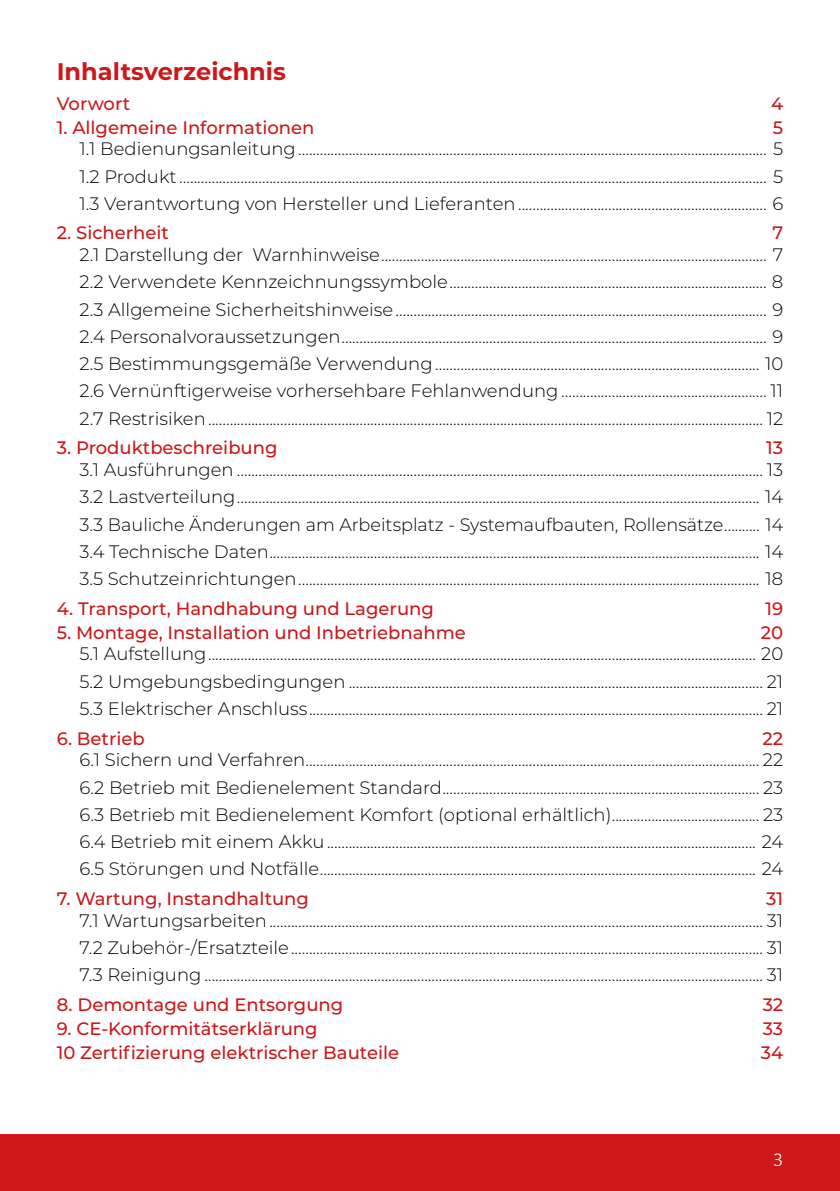
<style>
.page{position:relative;width:840px;height:1191px;background:#fff}
.page>*{position:absolute;margin:0;border:0;box-sizing:border-box;transform-origin:0 0}
.t1{font:700 24px "Montserrat";color:#cd1719}
.t2{font:300 20px "Calibri";color:#fff}
.t3{font:300 18px/27.2px "Montserrat";color:#000;text-align:justify}
.t4{font:500 18px "Montserrat";color:#cd1719}
</style>
<div class="page">
<div style="left:0;top:1134px;width:839px;height:57px;background:#cd1719"></div>
<h1 class="t1" style="left:57px;top:54px;width:230px">Inhaltsverzeichnis</h1>
<p class="t4" style="left:57px;top:91px;width:75px">Vorwort</p>
<p class="t4" style="left:770px;top:91px;width:14px">4</p>
<p class="t4" style="left:57px;top:115px;width:259px">1. Allgemeine Informationen</p>
<p class="t4" style="left:772px;top:115px;width:12px">5</p>
<p class="t3" style="left:79px;top:135px;width:704px">1.1 Bedienungsanleitung.................................................................................................................................. 5<br>1.2 Produkt................................................................................................................................................................... 5<br>1.3 Verantwortung von Hersteller und Lieferanten..................................................................... 6</p>
<p class="t4" style="left:57px;top:220px;width:114px">2. Sicherheit</p>
<p class="t4" style="left:772px;top:220px;width:12px">7</p>
<p class="t3" style="left:79px;top:240px;width:704px">2.1 Darstellung der Warnhinweise........................................................................................................... 7<br>2.2 Verwendete Kennzeichnungssymbole........................................................................................ 8<br>2.3 Allgemeine Sicherheitshinweise....................................................................................................... 9<br>2.4 Personalvoraussetzungen...................................................................................................................... 9<br>2.5 Bestimmungsgemäße Verwendung.......................................................................................... 10<br>2.6 Vernünftigerweise vorhersehbare Fehlanwendung......................................................... 11<br>2.7 Restrisiken.......................................................................................................................................................... 12</p>
<p class="t4" style="left:57px;top:435px;width:222px">3. Produktbeschreibung</p>
<p class="t4" style="left:765px;top:435px;width:18px">13</p>
<p class="t3" style="left:79px;top:455px;width:704px">3.1 Ausführungen .................................................................................................................................................. 13<br>3.2 Lastverteilung................................................................................................................................................. 14<br>3.3 Bauliche Änderungen am Arbeitsplatz - Systemaufbauten, Rollensätze.......... 14<br>3.4 Technische Daten........................................................................................................................................ 14<br>3.5 Schutzeinrichtungen................................................................................................................................ 18</p>
<p class="t4" style="left:57px;top:596px;width:378px">4. Transport, Handhabung und Lagerung</p>
<p class="t4" style="left:765px;top:596px;width:19px">19</p>
<p class="t4" style="left:57px;top:620px;width:410px">5. Montage, Installation und Inbetriebnahme</p>
<p class="t4" style="left:760px;top:620px;width:24px">20</p>
<p class="t3" style="left:79px;top:640px;width:704px">5.1 Aufstellung........................................................................................................................................................ 20<br>5.2 Umgebungsbedingungen ................................................................................................................... 21<br>5.3 Elektrischer Anschluss.............................................................................................................................. 21</p>
<p class="t4" style="left:57px;top:725px;width:89px">6. Betrieb</p>
<p class="t4" style="left:762px;top:725px;width:22px">22</p>
<p class="t3" style="left:79px;top:745px;width:704px">6.1 Sichern und Verfahren.............................................................................................................................. 22<br>6.2 Betrieb mit Bedienelement Standard........................................................................................ 23<br>6.3 Betrieb mit Bedienelement Komfort (optional erhältlich)......................................... 23<br>6.4 Betrieb mit einem Akku....................................................................................................................... 24<br>6.5 Störungen und Notfälle......................................................................................................................... 24</p>
<p class="t4" style="left:57px;top:886px;width:254px">7. Wartung, Instandhaltung</p>
<p class="t4" style="left:765px;top:886px;width:18px">31</p>
<p class="t3" style="left:79px;top:906px;width:704px">7.1 Wartungsarbeiten......................................................................................................................................... 31<br>7.2 Zubehör-/Ersatzteile................................................................................................................................... 31<br>7.3 Reinigung ........................................................................................................................................................... 31</p>
<p class="t4" style="left:57px;top:992px;width:288px">8. Demontage und Entsorgung</p>
<p class="t4" style="left:762px;top:992px;width:22px">32</p>
<p class="t4" style="left:57px;top:1016px;width:262px">9. CE-Konformitätserklärung</p>
<p class="t4" style="left:762px;top:1016px;width:22px">33</p>
<p class="t4" style="left:57px;top:1040px;width:343px">10 Zertifizierung elektrischer Bauteile</p>
<p class="t4" style="left:760px;top:1040px;width:24px">34</p>
<p class="t2" style="left:772px;top:1147px;width:12px">3</p>
</div>
